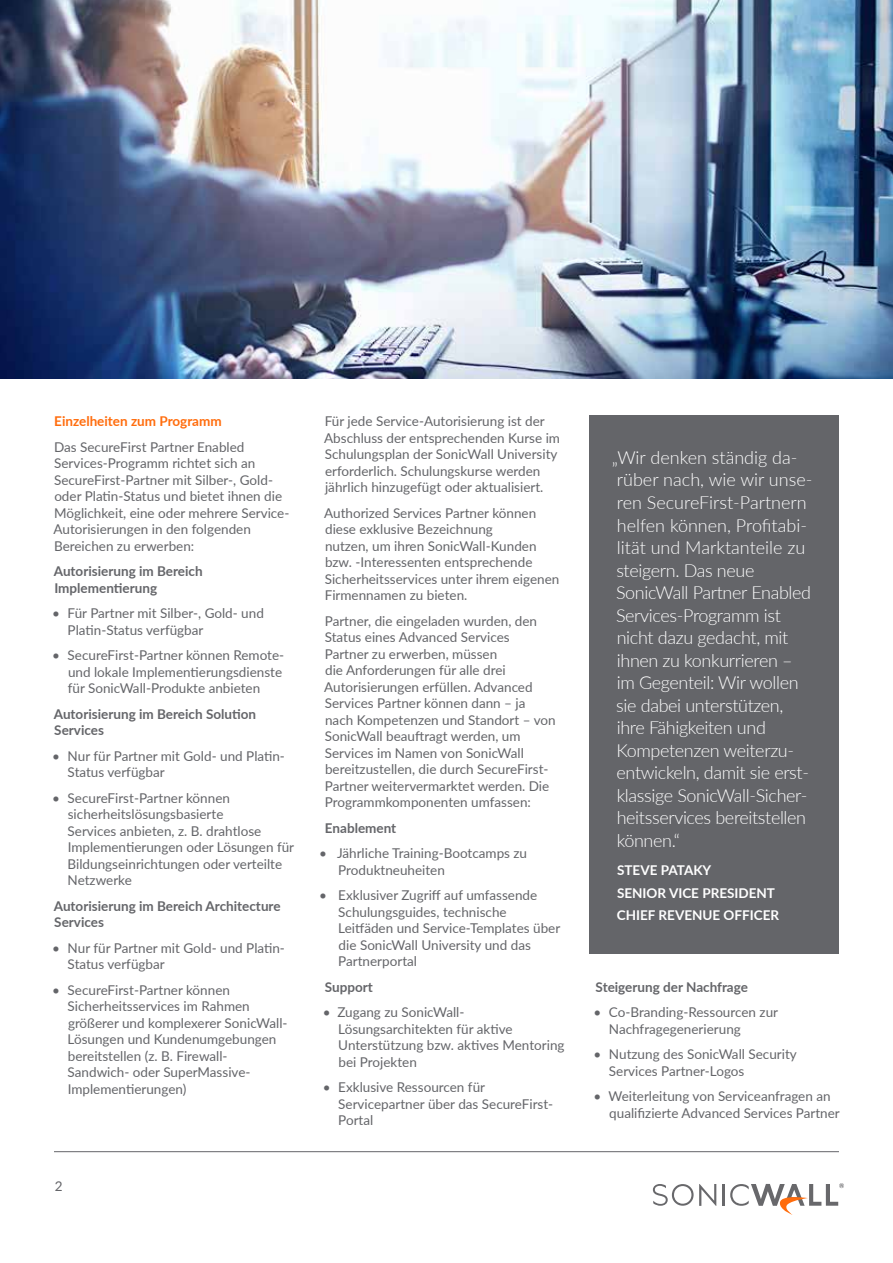
<style>
.page{position:relative;width:893px;height:1263px;background:#fff}
.page>*{position:absolute;margin:0;border:0;box-sizing:border-box;transform-origin:0 0}
.t1{font:300 18px/22.5px "Lato";letter-spacing:-.02em;color:#fff}
.t2{font:13.5px/16.5px "Lato";color:#646569}
.t3{font:700 13.5px/16.5px "Lato";color:#646569}
.t4{font:700 13.5px/22.5px "Lato";color:#fff}
.t5{font:700 13.5px "Lato";color:#ff6c0c}
</style>
<div class="page">
<hr style="left:722px;top:1184px;width:2px;height:22px;background:#68686b">
<svg style="left:653px;top:1184px;width:63px;height:22px"></svg>
<svg style="left:730px;top:1183px;width:114px;height:32px"></svg>
<hr style="left:54px;top:1151px;width:785px;height:1px;background:#646569">
<div style="left:589px;top:415px;width:250px;height:539px;background:#646569"></div>
<img style="left:0;top:0;width:893px;height:379px">
<p class="t5" style="left:54px;top:411px;width:169px">Einzelheiten zum Programm</p>
<p class="t2" style="left:54px;top:438px;width:237px">Das SecureFirst Partner Enabled Services-Programm richtet sich an SecureFirst-Partner mit Silber-, Gold&shy;oder Platin-Status und bietet ihnen die Möglichkeit, eine oder mehrere Service-Autorisierungen in den folgenden Bereichen zu erwerben:</p>
<p class="t3" style="left:54px;top:563px;width:150px">Autorisierung im Bereich<br>Implementierung</p>
<p class="t2" style="left:68px;top:605px;width:198px;text-indent:-15px">• Für Partner mit Silber-, Gold- und<br>Platin-Status verfügbar</p>
<p class="t2" style="left:68px;top:647px;width:218px;text-indent:-16px">• SecureFirst-Partner können Remote&shy;und lokale Implementierungsdienste für SonicWall-Produkte anbieten</p>
<p class="t3" style="left:54px;top:705px;width:204px">Autorisierung im Bereich Solution<br>Services</p>
<p class="t2" style="left:68px;top:747px;width:219px;text-indent:-15px">• Nur für Partner mit Gold- und Platin-<br>Status verfügbar</p>
<p class="t2" style="left:68px;top:789px;width:228px;text-indent:-15px">• SecureFirst-Partner können sicherheitslösungsbasierte<br>Services anbieten, z. B. drahtlose<br>Implementierungen oder Lösungen für<br>Bildungseinrichtungen oder verteilte<br>Netzwerke</p>
<p class="t3" style="left:54px;top:897px;width:228px">Autorisierung im Bereich Architecture<br>Services</p>
<p class="t2" style="left:68px;top:939px;width:219px;text-indent:-15px">• Nur für Partner mit Gold- und Platin-<br>Status verfügbar</p>
<p class="t2" style="left:68px;top:981px;width:221px;text-indent:-15px">• SecureFirst-Partner können<br>Sicherheitsservices im Rahmen größerer und komplexerer SonicWall-<br>Lösungen und Kundenumgebungen bereitstellen (z. B. Firewall-<br>Sandwich- oder SuperMassive-<br>Implementierungen)</p>
<p class="t2" style="left:55px;top:1177px;width:9px">2</p>
<p class="t2" style="left:324px;top:413px;width:237px">Für jede Service-Autorisierung ist der Abschluss der entsprechenden Kurse im Schulungsplan der SonicWall University erforderlich. Schulungskurse werden jährlich hinzugefügt oder aktualisiert.</p>
<p class="t2" style="left:324px;top:504px;width:237px">Authorized Services Partner können diese exklusive Bezeichnung<br>nutzen, um ihren SonicWall-Kunden bzw. -Interessenten entsprechende Sicherheitsservices unter ihrem eigenen Firmennamen zu bieten.</p>
<p class="t2" style="left:324px;top:612px;width:233px">Partner, die eingeladen wurden, den Status eines Advanced Services Partner zu erwerben, müssen<br>die Anforderungen für alle drei Autorisierungen erfüllen. Advanced Services Partner können dann – ja nach Kompetenzen und Standort – von SonicWall beauftragt werden, um Services im Namen von SonicWall bereitzustellen, die durch SecureFirst-Partner weitervermarktet werden. Die Programmkomponenten umfassen:</p>
<p class="t3" style="left:325px;top:819px;width:73px">Enablement</p>
<p class="t2" style="left:338px;top:844px;width:190px;text-indent:-19px">• Jährliche Training-Bootcamps zu<br>Produktneuheiten</p>
<p class="t2" style="left:338px;top:886px;width:223px;text-indent:-19px">• Exklusiver Zugriff auf umfassende<br>Schulungsguides, technische<br>Leitfäden und Service-Templates über die SonicWall University und das<br>Partnerportal</p>
<p class="t3" style="left:325px;top:978px;width:50px">Support</p>
<p class="t2" style="left:338px;top:1003px;width:228px;text-indent:-15px">• Zugang zu SonicWall-<br>Lösungsarchitekten für aktive<br>Unterstützung bzw. aktives Mentoring bei Projekten</p>
<p class="t2" style="left:338px;top:1078px;width:217px;text-indent:-15px">• Exklusive Ressourcen für<br>Servicepartner über das SecureFirst-<br>Portal</p>
<p class="t1" style="left:612px;top:446px;width:202px">„Wir denken ständig da&shy;rüber nach, wie wir unse&shy;ren SecureFirst-Partnern helfen können, Profitabi&shy;lität und Marktanteile zu steigern. Das neue<br>SonicWall Partner Enabled<br>Services-Programm ist nicht dazu gedacht, mit ihnen zu konkurrieren –<br>im Gegenteil: Wir wollen sie dabei unterstützen,<br>ihre Fähigkeiten und<br>Kompetenzen weiterzu&shy;entwickeln, damit sie erst&shy;klassige SonicWall-Sicher&shy;heitsservices bereitstellen können.“</p>
<p class="t4" style="left:617px;top:858px;width:25px">Steve</p>
<p class="t4" style="left:617px;top:858px;width:160px;text-indent:44px">Pata ky<br>Sen ior Vice President<br>Chief Reven</p>
<p class="t4" style="left:702px;top:903px;width:78px">ue Officer</p>
<p class="t3" style="left:596px;top:978px;width:154px">Steigerung der Nachfrage</p>
<p class="t2" style="left:609px;top:1004px;width:171px;text-indent:-15px">• Co-Branding-Ressourcen zur<br>Nachfragegenerierung</p>
<p class="t2" style="left:609px;top:1046px;width:189px;text-indent:-15px">• Nutzung des SonicWall Security<br>Services Partner-Logos</p>
<p class="t2" style="left:609px;top:1088px;width:232px;text-indent:-16px">• Weiterleitung von Serviceanfragen an qualifizierte Advanced Services Partner</p>
</div>
